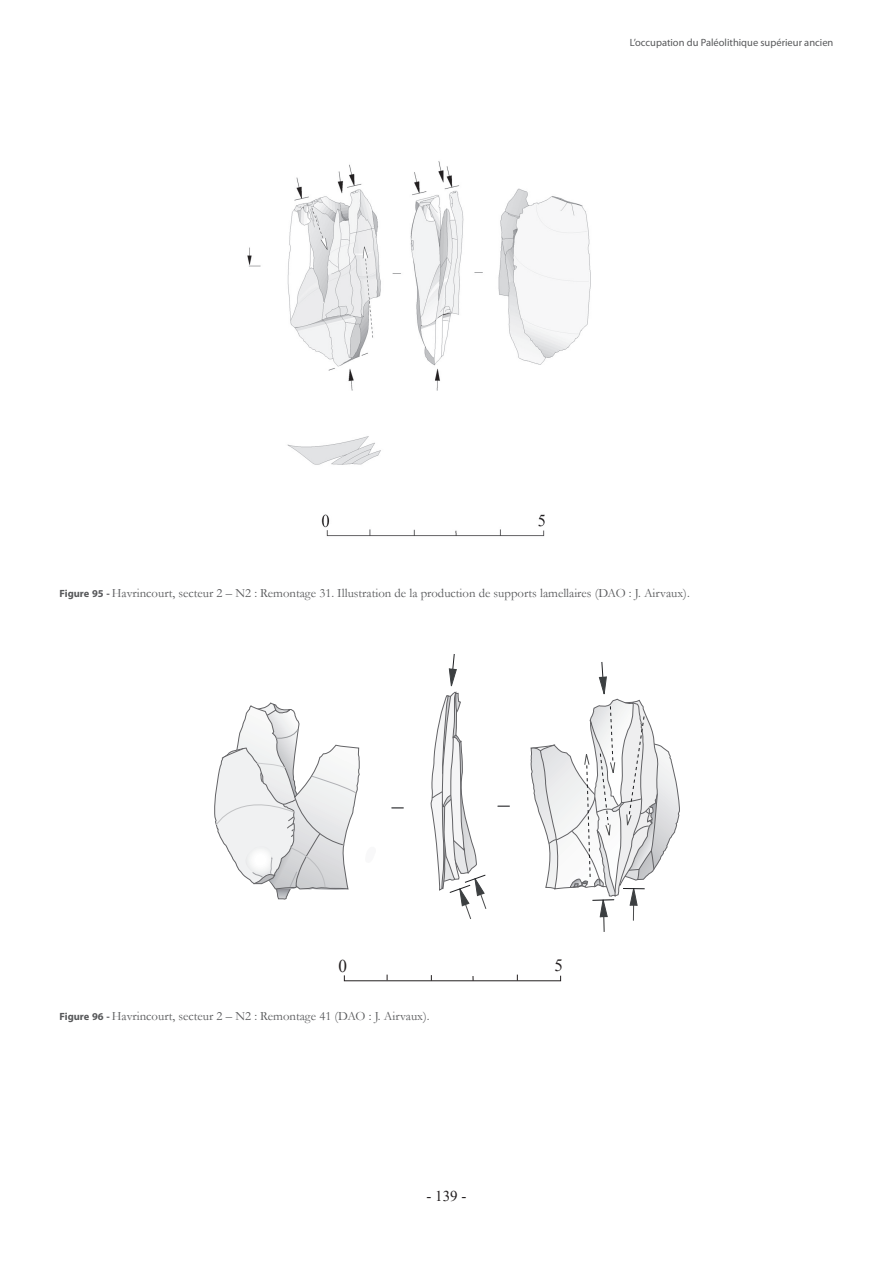
<style>
.page{position:relative;width:893px;height:1263px;background:#fff}
.page>*{position:absolute;margin:0;border:0;box-sizing:border-box;transform-origin:0 0}
.t1{font:18px "Times New Roman";color:#231f20;scale:.95 1}
.t2{font:17.25px "Times New Roman";color:#231f20}
.t3{font:15px "Times New Roman";color:#231f20}
.t4{font:12.75px "Garamond";color:#57585a}
.t5{font:10.5px "Myriad Pro";color:#57585a}
.s1{font-family:"Myriad Pro";font-weight:700;font-size:10.5px}
</style>
<div class="page">
<img style="left:247px;top:161px;width:344px;height:376px">
<svg style="left:498px;top:806px;width:12px;height:1px"></svg>
<svg style="left:391px;top:808px;width:13px;height:1px"></svg>
<svg style="left:430px;top:654px;width:56px;height:265px"></svg>
<svg style="left:214px;top:703px;width:145px;height:196px"></svg>
<svg style="left:531px;top:662px;width:149px;height:270px"></svg>
<p class="t5" style="left:630px;top:36px;width:205px">L’occupation du Paléolithique supérieur ancien</p>
<p class="t4" style="left:60px;top:584px;width:632px"><span class="s1">Figure 95 -</span> Havrincourt, secteur 2 – N2 : Remontage 31. Illustration de la production de supports lamellaires (DAO : J. Airvaux).</p>
<h1 class="t1" style="left:338px;top:954px;width:10px">0</h1>
<h2 class="t2" style="left:554px;top:954px;width:10px">5</h2>
<p class="t4" style="left:60px;top:1007px;width:372px"><span class="s1">Figure 96 -</span> Havrincourt, secteur 2 – N2 : Remontage 41 (DAO : J. Airvaux).</p>
<p class="t3" style="left:426px;top:1185px;width:41px">- 139 -</p>
</div>
